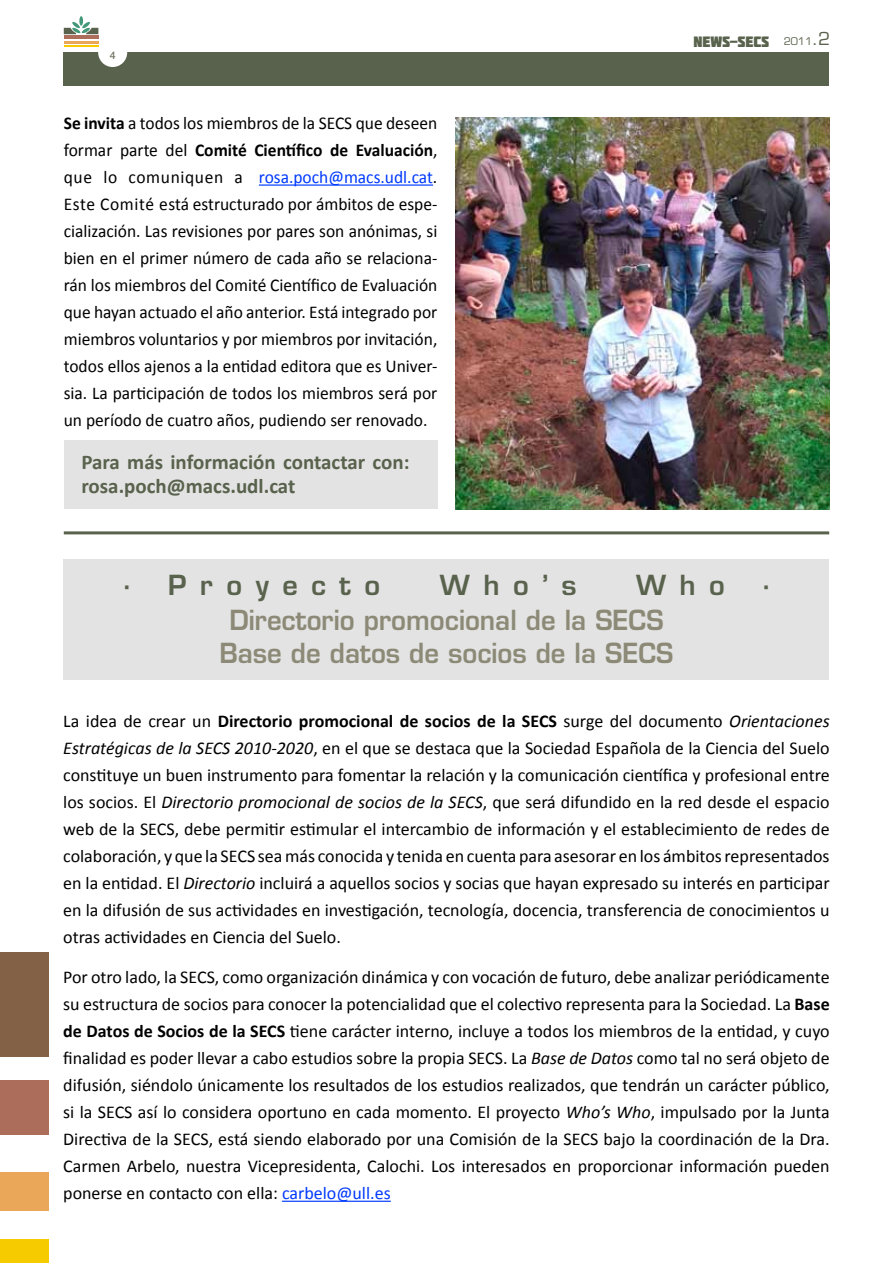
<style>
.page{position:relative;width:893px;height:1263px;background:#fff}
.page>*{position:absolute;margin:0;border:0;box-sizing:border-box;transform-origin:0 0}
.t1{font:600 27px/32.4px "Eurostile";color:#8c8a77;text-align:center;scale:.95 1}
.t2{font:600 27px "Eurostile";letter-spacing:.5em;color:#59624c}
.t3{font:700 21px/24px "Calibri";color:#59624c}
.t4{font:18px/27px "Calibri";color:#000;text-align:justify}
.t5{font:15px "Molot";color:#59624c}
.t6{font:10.5px "Helvetica LT Std";color:#59624c}
.s1{font-weight:700}
.s2{color:#0039ff}
.s3{font-family:"Eurostile";font-size:10.2px}
.s4{font-family:"Eurostile";font-size:17.4px}
.s5{font-style:italic}
</style>
<div class="page">
<div style="left:64px;top:52px;width:765px;height:33px;background:#59624c"></div>
<div style="left:98px;top:38px;width:29px;height:29px;background:#fff;border-radius:50%"></div>
<svg style="left:79px;top:16px;width:4px;height:10px"></svg>
<hr style="left:64px;top:36px;width:34px;height:3px;background:#ad6d5b">
<hr style="left:64px;top:41px;width:34px;height:2px;background:#eba759">
<hr style="left:64px;top:45px;width:34px;height:2px;background:#f6cb00">
<svg style="left:64px;top:21px;width:34px;height:13px"></svg>
<div style="left:0;top:1081px;width:49px;height:54px;background:#ad6d5b"></div>
<div style="left:0;top:1172px;width:49px;height:38px;background:#eba759"></div>
<div style="left:0;top:1239px;width:49px;height:24px;background:#f6cb00"></div>
<div style="left:0;top:952px;width:49px;height:104px;background:#836146"></div>
<div style="left:64px;top:440px;width:373px;height:69px;background:#e3e3e3"></div>
<hr style="left:259px;top:184px;width:174px;height:2px;background:#0039ff">
<hr style="left:64px;top:531px;width:765px;height:3px;background:#59624c">
<img style="left:455px;top:118px;width:375px;height:391px">
<hr style="left:282px;top:1201px;width:109px;height:1px;background:#0039ff">
<div style="left:64px;top:559px;width:765px;height:121px;background:#e3e3e3"></div>
<p class="t6" style="left:110px;top:49px;width:7px">4</p>
<p class="t4" style="left:64px;top:109px;width:375px"><span class="s1">Se invita</span> a todos los miembros de la SECS que deseen formar parte del <span class="s1">Comité Científico de Evaluación</span>, que lo comuniquen a <span class="s2">rosa.poch@macs.udl.cat</span>.<br>Este Comité está estructurado por ámbitos de espe&shy;cialización. Las revisiones por pares son anónimas, si bien en el primer número de cada año se relaciona&shy;rán los miembros del Comité Científico de Evaluación que hayan actuado el año anterior. Está integrado por miembros voluntarios y por miembros por invitación, todos ellos ajenos a la entidad editora que es Univer&shy;sia. La participación de todos los miembros será por un período de cuatro años, pudiendo ser renovado.</p>
<p class="t3" style="left:81px;top:449px;width:330px">Para más información contactar con: rosa.poch@macs.udl.cat</p>
<p class="t5" style="left:693px;top:33px;width:138px">NEWS-SECS <span class="s3">2011</span><span class="s4">.2</span></p>
<h1 class="t2" style="left:122px;top:568px;width:260px">· Proyecto</h1>
<h1 class="t2" style="left:440px;top:568px;width:138px">Who’s</h1>
<h1 class="t2" style="left:636px;top:568px;width:90px">Who</h1>
<h1 class="t2" style="left:761px;top:568px;width:11px">·</h1>
<h1 class="t1" style="left:219px;top:604px;width:479px">Directorio promocional de la SECS<br>Base de datos de socios de la SECS</h1>
<p class="t4" style="left:63px;top:707px;width:768px">La idea de crear un <span class="s1">Directorio promocional de socios de la SECS</span> surge del documento <span class="s5">Orientaciones Estratégicas de la SECS 2010-2020</span>, en el que se destaca que la Sociedad Española de la Ciencia del Suelo constituye un buen instrumento para fomentar la relación y la comunicación científica y profesional entre los socios. El <span class="s5">Directorio promocional de socios de la SECS</span>, que será difundido en la red desde el espacio web de la SECS, debe permitir estimular el intercambio de información y el establecimiento de redes de colaboración, y que la SECS sea más conocida y tenida en cuenta para asesorar en los ámbitos representados en la entidad. El <span class="s5">Directorio</span> incluirá a aquellos socios y socias que hayan expresado su interés en participar en la difusión de sus actividades en investigación, tecnología, docencia, transferencia de conocimientos u otras actividades en Ciencia del Suelo.</p>
<p class="t4" style="left:63px;top:963px;width:768px">Por otro lado, la SECS, como organización dinámica y con vocación de futuro, debe analizar periódicamente su estructura de socios para conocer la potencialidad que el colectivo representa para la Sociedad. La <span class="s1">Base de Datos de Socios de la SECS</span> tiene carácter interno, incluye a todos los miembros de la entidad, y cuyo finalidad es poder llevar a cabo estudios sobre la propia SECS. La <span class="s5">Base de Datos</span> como tal no será objeto de difusión, siéndolo únicamente los resultados de los estudios realizados, que tendrán un carácter público, si la SECS así lo considera oportuno en cada momento. El proyecto <span class="s5">Who’s Who</span>, impulsado por la Junta Directiva de la SECS, está siendo elaborado por una Comisión de la SECS bajo la coordinación de la Dra.<br>Carmen Arbelo, nuestra Vicepresidenta, Calochi. Los interesados en proporcionar información pueden ponerse en contacto con ella: <span class="s2">carbelo@ull.es</span></p>
</div>
